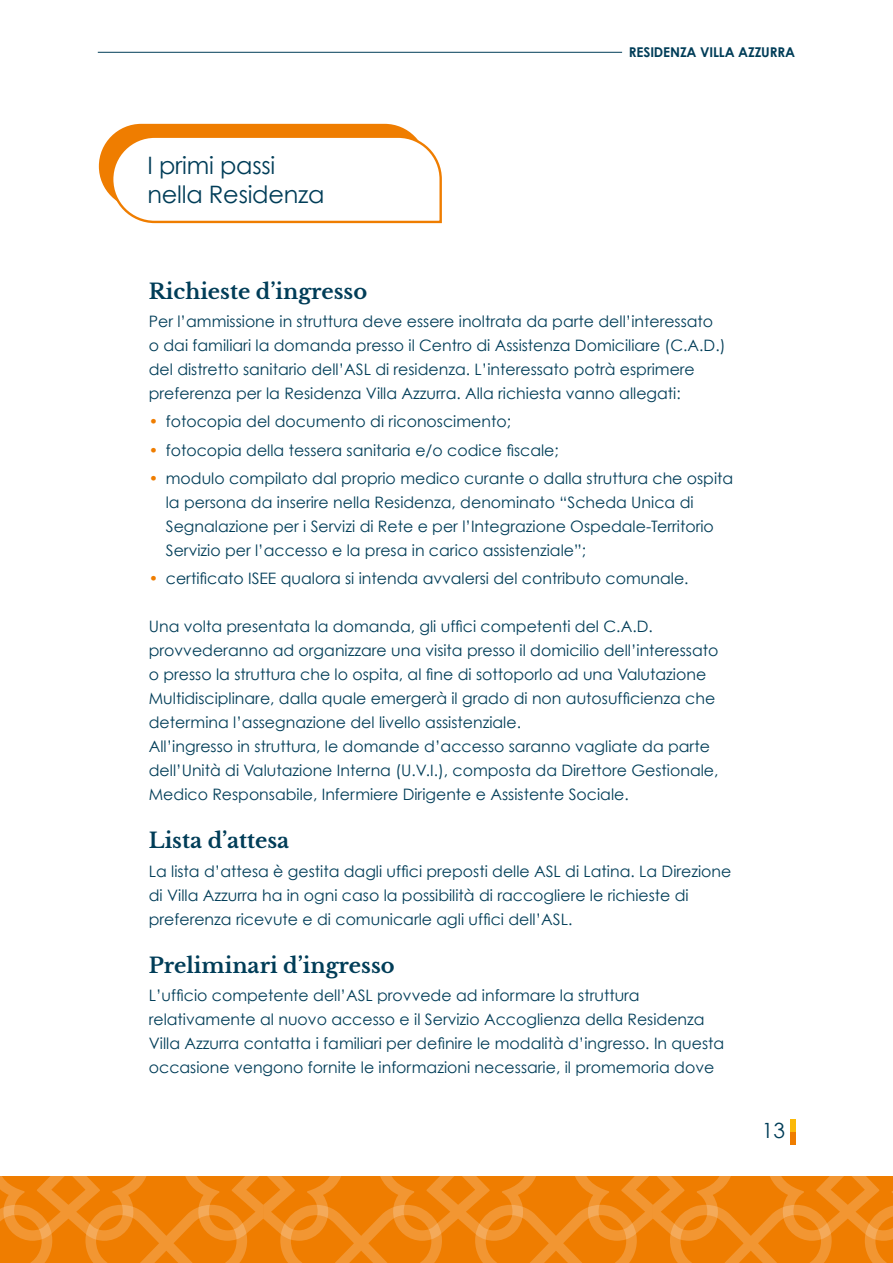
<style>
.page{position:relative;width:893px;height:1263px;background:#fff}
.page>*{position:absolute;margin:0;border:0;box-sizing:border-box;transform-origin:0 0}
.t1{font:24px/28.8px "Century Gothic";letter-spacing:-.01em;color:#003d58}
.t2{font:700 21px "Libre Baskerville";color:#003d58}
.t3{font:21px "Century Gothic";color:#003d58}
.t4{font:15.75px/24px "Century Gothic";color:#003d58}
.t5{font:700 13.5px "Century Gothic";letter-spacing:-.01em;color:#003d58}
.s1{color:#ef7d00}
</style>
<div class="page">
<svg style="left:0;top:1176px;width:893px;height:87px;background:#f08714"></svg>
<hr style="left:98px;top:52px;width:524px;height:1px;background:#003d58">
<div style="left:790px;top:1132px;width:5px;height:12px;background:#ef7d00"></div>
<div style="left:790px;top:1119px;width:5px;height:13px;background:#fbb908"></div>
<svg style="left:99px;top:124px;width:343px;height:100px"></svg>
<h1 class="t1" style="left:148px;top:150px;width:179px">I primi passi nella Residenza</h1>
<p class="t5" style="left:629px;top:44px;width:168px">RESIDENZA VILLA AZZURRA</p>
<h2 class="t2" style="left:149px;top:279px;width:220px">Richieste d’ingresso</h2>
<p class="t4" style="left:149px;top:309px;width:578px">Per l’ammissione in struttura deve essere inoltrata da parte dell’interessato o dai familiari la domanda presso il Centro di Assistenza Domiciliare (C.A.D.) del distretto sanitario dell’ASL di residenza. L’interessato potrà esprimere preferenza per la Residenza Villa Azzurra. Alla richiesta vanno allegati:</p>
<p class="t4" style="left:149px;top:409px;width:364px"><span class="s1">•</span> fotocopia del documento di riconoscimento;</p>
<p class="t4" style="left:149px;top:438px;width:412px"><span class="s1">•</span> fotocopia della tessera sanitaria e/o codice fiscale;</p>
<p class="t4" style="left:166px;top:466px;width:569px;text-indent:-17px"><span class="s1">•</span> modulo compilato dal proprio medico curante o dalla struttura che ospita la persona da inserire nella Residenza, denominato “Scheda Unica di Segnalazione per i Servizi di Rete e per l’Integrazione Ospedale-Territorio Servizio per l’accesso e la presa in carico assistenziale”;</p>
<p class="t4" style="left:149px;top:566px;width:541px"><span class="s1">•</span> certificato ISEE qualora si intenda avvalersi del contributo comunale.</p>
<p class="t4" style="left:149px;top:614px;width:571px">Una volta presentata la domanda, gli uffici competenti del C.A.D. provvederanno ad organizzare una visita presso il domicilio dell’interessato o presso la struttura che lo ospita, al fine di sottoporlo ad una Valutazione Multidisciplinare, dalla quale emergerà il grado di non autosufficienza che determina l’assegnazione del livello assistenziale.<br>All’ingresso in struttura, le domande d’accesso saranno vagliate da parte dell’Unità di Valutazione Interna (U.V.I.), composta da Direttore Gestionale, Medico Responsabile, Infermiere Dirigente e Assistente Sociale.</p>
<h2 class="t2" style="left:149px;top:828px;width:142px">Lista d’attesa</h2>
<p class="t4" style="left:149px;top:858px;width:584px">La lista d’attesa è gestita dagli uffici preposti delle ASL di Latina. La Direzione di Villa Azzurra ha in ogni caso la possibilità di raccogliere le richieste di preferenza ricevute e di comunicarle agli uffici dell’ASL.</p>
<h2 class="t2" style="left:149px;top:952px;width:247px">Preliminari d’ingresso</h2>
<p class="t4" style="left:149px;top:983px;width:577px">L’ufficio competente dell’ASL provvede ad informare la struttura relativamente al nuovo accesso e il Servizio Accoglienza della Residenza Villa Azzurra contatta i familiari per definire le modalità d’ingresso. In questa occasione vengono fornite le informazioni necessarie, il promemoria dove</p>
<h2 class="t3" style="left:762px;top:1118px;width:25px">13</h2>
</div>
